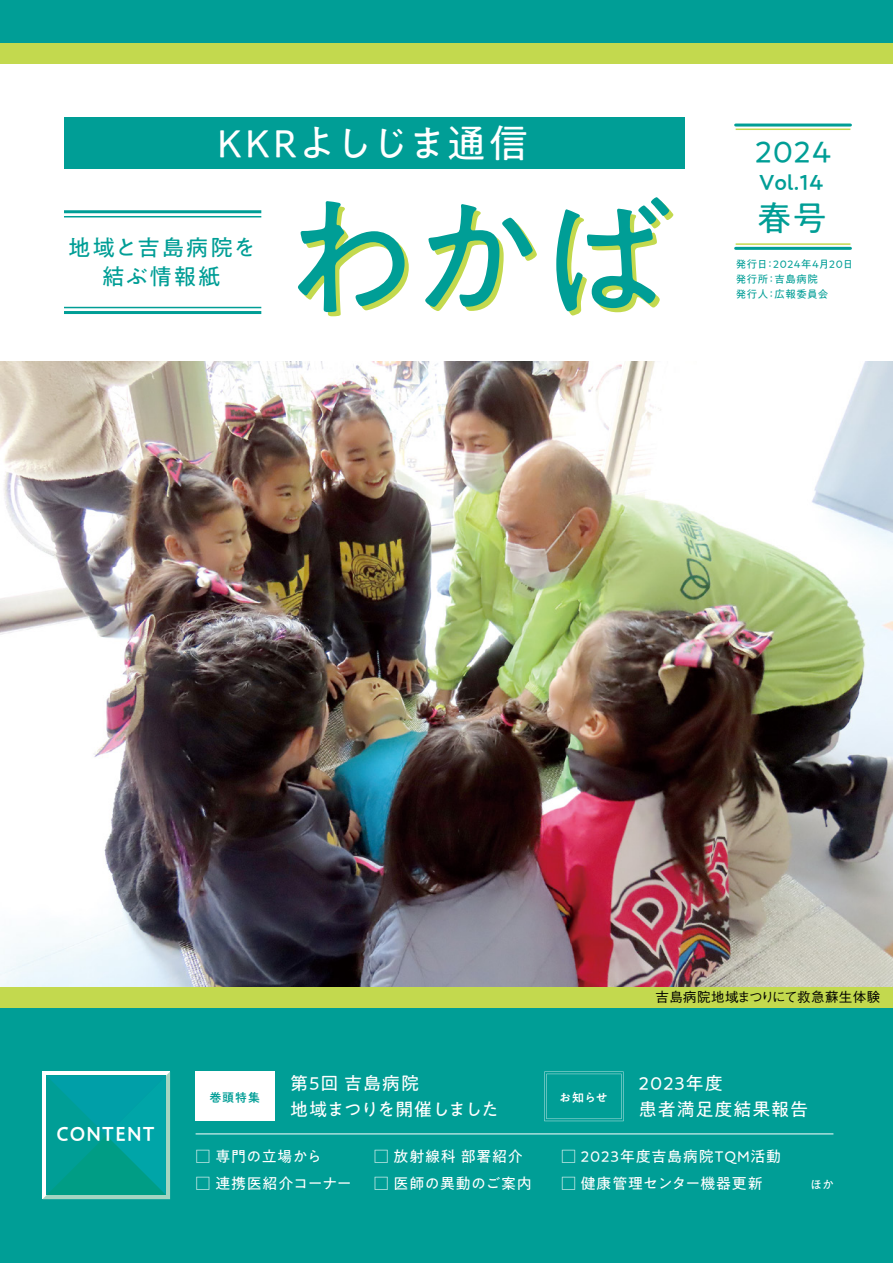
<style>
.page{position:relative;width:893px;height:1263px;background:#fff}
.page>*{position:absolute;margin:0;border:0;box-sizing:border-box;transform-origin:0 0}
.t1{font:135px "PA1 Gothic Std";color:#009e96}
.t2{font:39px "PA1 Gothic Std N";color:#fff}
.t3{font:34.5px "PA1 Gothic Std N";color:#009e96}
.t4{font:30px "PA1 Gothic Std N";color:#009e96}
.t5{font:22.5px/29.8px "PA1 Gothic Std";letter-spacing:.08em;color:#009e96;text-align:center}
.t6{font:500 21px "PA1 Gothic Std";color:#009e96}
.t7{font:500 19.65px "PA1 Gothic Std N";letter-spacing:.05em;color:#fff}
.t8{font:18px/25.5px "PA1 Gothic Std N";letter-spacing:-.01em;color:#fff}
.t9{font:18px/25.5px "PA1 Gothic Std N";letter-spacing:.05em;color:#fff}
.t10{font:15px "PA1 Gothic Std N";letter-spacing:.05em;color:#fff}
.t11{font:15px "PA1 Gothic Std N";letter-spacing:.03em;color:#fff}
.t12{font:15px "PA1 Gothic Std N";letter-spacing:.025em;color:#fff}
.t13{font:15px "PA1 Gothic Std N";letter-spacing:.02em;color:#fff}
.t14{font:500 13.5px "Gothic BBB Pr 5";letter-spacing:.03em;color:#000}
.t15{font:500 12px "PA1 Gothic Std N";color:#009e96}
.t16{font:500 12px "PA1 Gothic Std N";color:#fff}
.t17{font:12px "PA1 Gothic Std N";color:#fff}
.t18{font:10.5px/15px "PA1 Gothic Std N";letter-spacing:.05em;color:#009e96}
</style>
<div class="page">
<div style="left:0;top:1008px;width:893px;height:255px;background:#009e96"></div>
<div style="left:0;top:986px;width:893px;height:22px;background:#c3d94e"></div>
<div style="left:0;top:43px;width:893px;height:21px;background:#c3d94e"></div>
<div style="left:0;top:0;width:893px;height:43px;background:#009e96"></div>
<img style="left:0;top:361px;width:893px;height:625px">
<div style="left:64px;top:117px;width:621px;height:51px;background:#009e96"></div>
<hr style="left:736px;top:124px;width:114px;height:3px;background:#009e96">
<hr style="left:736px;top:129px;width:114px;height:1px;background:#c3d94e">
<hr style="left:736px;top:247px;width:114px;height:3px;background:#009e96">
<hr style="left:736px;top:243px;width:114px;height:2px;background:#c3d94e">
<hr style="left:64px;top:210px;width:197px;height:3px;background:#009e96">
<hr style="left:64px;top:216px;width:197px;height:1px;background:#009e96">
<hr style="left:64px;top:311px;width:197px;height:3px;background:#009e96">
<hr style="left:64px;top:307px;width:197px;height:1px;background:#009e96">
<svg style="left:43px;top:1071px;width:127px;height:128px"></svg>
<hr style="left:196px;top:1134px;width:637px;height:1px;background:#fff">
<svg style="left:544px;top:1071px;width:80px;height:50px"></svg>
<div style="left:196px;top:1071px;width:79px;height:50px;background:#fff"></div>
<h2 class="t2" style="left:217px;top:121px;width:313px">KKRよしじま通信</h2>
<h3 class="t5" style="left:68px;top:234px;width:189px">地域と吉島病院を結ぶ情報紙</h3>
<h1 class="t1" style="left:283px;top:180px;width:390px">わかば</h1>
<h3 class="t4" style="left:755px;top:135px;width:78px">2024</h3>
<h3 class="t3" style="left:757px;top:198px;width:71px">春号</h3>
<h3 class="t6" style="left:759px;top:170px;width:66px">Vol.14</h3>
<p class="t18" style="left:736px;top:258px;width:119px">発行日：2024年4月20日発行所：吉島病院<br>発行人：広報委員会</p>
<h3 class="t7" style="left:57px;top:1121px;width:100px">CONTENT</h3>
<p class="t8" style="left:290px;top:1072px;width:210px">第5回 吉島病院<br>地域まつりを開催しました</p>
<p class="t15" style="left:209px;top:1090px;width:52px">巻頭特集</p>
<p class="t16" style="left:559px;top:1090px;width:50px">お知らせ</p>
<p class="t14" style="left:655px;top:986px;width:226px">吉島病院地域まつりにて救急蘇生体験</p>
<p class="t9" style="left:639px;top:1072px;width:171px">2023年度<br>患者満足度結果報告</p>
<p class="t13" style="left:196px;top:1148px;width:128px">□ 専門の立場から</p>
<p class="t12" style="left:196px;top:1175px;width:158px">□ 連携医紹介コーナー</p>
<p class="t10" style="left:374px;top:1148px;width:151px">□ 放射線科 部署紹介</p>
<p class="t11" style="left:374px;top:1175px;width:159px">□ 医師の異動のご案内</p>
<p class="t10" style="left:561px;top:1148px;width:222px">□ 2023年度吉島病院TQM活動</p>
<p class="t10" style="left:561px;top:1175px;width:203px">□ 健康管理センター機器更新</p>
<p class="t17" style="left:810px;top:1178px;width:25px">ほか</p>
</div>
